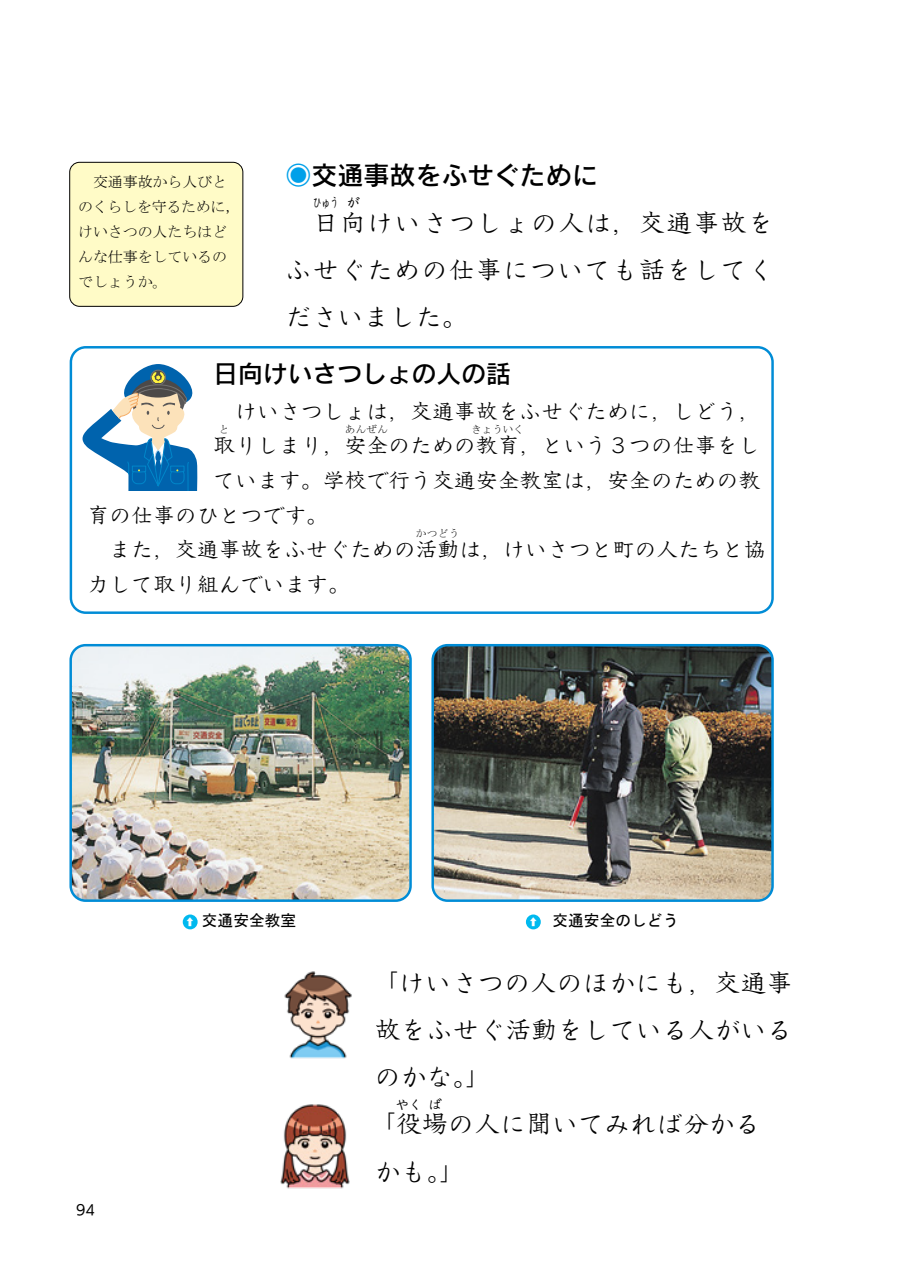
<style>
.page{position:relative;width:903px;height:1275px;background:#fff}
.page>*{position:absolute;margin:0;border:0;box-sizing:border-box;transform-origin:0 0}
.t1{font:26.07px/47.1px "Utrillo Pro M";letter-spacing:.01em;color:#000}
.t2{font:26.07px/47.1px "Utrillo Pro M";letter-spacing:.045em;color:#000}
.t3{font:26.07px "Rodin Pro DB";color:#000}
.t4{font:24.85px "Rodin Pro DB";color:#000}
.t5{font:21.88px/34.6px "Utrillo Pro M";color:#000}
.t6{font:15.75px "MS Gothic";color:#000}
.t7{font:14.88px/24.8px "MS Mincho";color:#000}
.t8{font:14px "UD Kakugo Small Pr 6 M";color:#000}
.t9{font:12.95px "Utrillo Pro M";color:#000}
.t10{font:12.95px "Utrillo Pro M";color:#000;scale:.67 1}
.t11{font:10.5px "MS Mincho";letter-spacing:.04em;color:#000}
.t12{font:10.5px "Rodin Pro M";color:#fff}
.s1{color:#00a0e9}
</style>
<div class="page">
<img style="left:284px;top:971px;width:68px;height:88px">
<img style="left:280px;top:1104px;width:70px;height:85px">
<div style="left:70px;top:162px;width:173px;height:144px;background:#fffbc7;border-radius:10px"></div>
<div style="left:69px;top:162px;width:174px;height:145px;border:1px solid #000;border-radius:10px"></div>
<div style="left:70px;top:346px;width:704px;height:268px;border:2px solid #008cd6;border-radius:15px"></div>
<img style="left:72px;top:647px;width:337px;height:252px">
<div style="left:69px;top:644px;width:343px;height:258px;border:2px solid #008cd6;border-radius:15px"></div>
<img style="left:434px;top:647px;width:337px;height:252px">
<div style="left:431px;top:644px;width:343px;height:258px;border:2px solid #008cd6;border-radius:15px"></div>
<svg style="left:82px;top:364px;width:116px;height:126px"></svg>
<div style="left:183px;top:914px;width:15px;height:15px;background:#00b9ef;border-radius:50%"></div>
<div style="left:526px;top:914px;width:15px;height:15px;background:#00b9ef;border-radius:50%"></div>
<p class="t7" style="left:78px;top:170px;width:164px">　交通事故から人びとのくらしを守るために，けいさつの人たちはどんな仕事をしているのでしょうか。</p>
<p class="t3" style="left:285px;top:158px;width:314px"><span class="s1">◉</span>交通事故をふせぐために</p>
<p class="t2" style="left:313px;top:198px;width:463px">日向けいさつしょの人は，交通事故を</p>
<p class="t10" style="left:313px;top:194px;width:40px">ひゅう</p>
<p class="t9" style="left:346px;top:194px;width:15px">が</p>
<p class="t2" style="left:285px;top:245px;width:490px">ふせぐための仕事についても話をしてくださいました。</p>
<p class="t4" style="left:213px;top:357px;width:299px">日向けいさつしょの人の話</p>
<p class="t5" style="left:213px;top:393px;width:548px">　けいさつしょは，交通事故をふせぐために，しどう，取りしまり，安全のための教育，という３つの仕事をし</p>
<p class="t11" style="left:219px;top:424px;width:12px">と</p>
<p class="t11" style="left:345px;top:424px;width:45px">あんぜん</p>
<p class="t11" style="left:471px;top:424px;width:54px">きょういく</p>
<p class="t5" style="left:87px;top:462px;width:680px;text-indent:126px">ています。学校で行う交通安全教室は，安全のための教育の仕事のひとつです。<br>　また，交通事故をふせぐための活動は，けいさつと町の人たちと協</p>
<p class="t11" style="left:416px;top:528px;width:45px">かつどう</p>
<p class="t5" style="left:87px;top:566px;width:264px">力して取り組んでいます。</p>
<p class="t6" style="left:202px;top:913px;width:96px">交通安全教室</p>
<p class="t6" style="left:552px;top:913px;width:127px">交通安全のしどう</p>
<p class="t12" style="left:185px;top:915px;width:12px">扌</p>
<p class="t12" style="left:528px;top:915px;width:12px">扌</p>
<p class="t1" style="left:370px;top:958px;width:424px">「けいさつの人のほかにも，交通事故をふせぐ活動をしている人がいるのかな。」<br>「役場の人に聞いてみれば分かる</p>
<p class="t9" style="left:396px;top:1096px;width:28px">やく</p>
<p class="t9" style="left:428px;top:1096px;width:15px">ば</p>
<p class="t8" style="left:76px;top:1202px;width:20px">94</p>
<p class="t1" style="left:374px;top:1147px;width:93px">かも。」</p>
</div>
